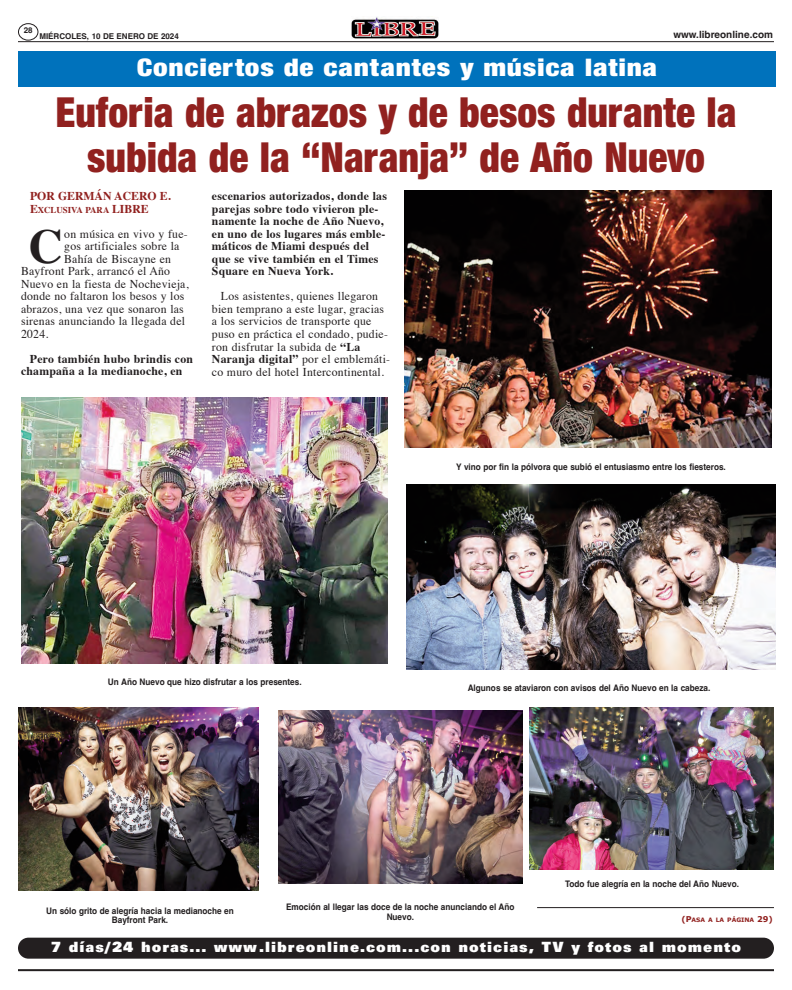
<style>
.page{position:relative;width:792px;height:990px;background:#fff}
.page>*{position:absolute;margin:0;border:0;box-sizing:border-box;transform-origin:0 0}
.t1{font:700 48.7px "Times";color:#231f20}
.t2{font:44.4px/44.9px "Sans Black Condensed DTC";color:#91211f;text-align:center;scale:.95 1}
.t3{font:26px "Sans Black Condensed DTC";letter-spacing:.025em;color:#fff;scale:1.2 1}
.t4{font:15.3px "Univers Ultra Bold DTC";letter-spacing:.065em;color:#fff}
.t5{font:12px/12.5px "Times";letter-spacing:.02em;color:#231f20}
.t6{font:700 12px/12.5px "Times";letter-spacing:.02em;color:#231f20}
.t7{font:700 12px "Times";color:#91211f}
.t8{font:700 10px "Helvetica";color:#231f20}
.t9{font:700 9px/9.5px "Helvetica";color:#231f20;text-align:center;scale:.91 1}
.t10{font:700 9px "Times";color:#91211f}
.t11{font:700 8px "Helvetica";color:#231f20}
.t12{font:700 6px "Verdana";color:#91211f}
.s1{font-size:12px}
.s2{font-weight:700}
.s3{font-size:8px}
</style>
<div class="page">
<hr style="left:18px;top:969px;width:756px;height:2px;background:#231f20">
<hr style="left:18px;top:41px;width:756px;height:1px;background:#231f20">
<div style="left:351px;top:17px;width:90px;height:22px;background:linear-gradient(to bottom,#fff,#fff)"></div>
<img style="left:351px;top:17px;width:87px;height:22px">
<svg style="left:18px;top:23px;width:20px;height:18px"></svg>
<img style="left:22px;top:398px;width:366px;height:265px">
<img style="left:406px;top:485px;width:370px;height:185px">
<img style="left:404px;top:190px;width:368px;height:258px">
<img style="left:530px;top:707px;width:244px;height:163px">
<img style="left:18px;top:707px;width:240px;height:183px">
<img style="left:278px;top:711px;width:244px;height:173px">
<div style="left:18px;top:52px;width:758px;height:35px;background:#0072bc"></div>
<hr style="left:537px;top:907px;width:237px;height:1px;background:#231f20">
<div style="left:18px;top:938px;width:756px;height:21px;background:#231f20;border-radius:10px"></div>
<p class="t11" style="left:24px;top:27px;width:10px">28</p>
<p class="t11" style="left:39px;top:33px;width:141px">MIÉRCOLES, 10 DE ENERO DE 2024</p>
<p class="t8" style="left:673px;top:30px;width:101px">www.libreonline.com</p>
<h3 class="t3" style="left:137px;top:58px;width:435px">Conciertos de cantantes y música latina</h3>
<h2 class="t2" style="left:56px;top:94px;width:718px">Euforia de abrazos y de besos durante la subida de la “Naranja” de Año Nuevo</h2>
<p class="t7" style="left:30px;top:191px;width:142px">POR GERMÁN ACERO E.</p>
<p class="t10" style="left:30px;top:206px;width:120px"><span class="s1">E</span>XCLUSIVA PARA <span class="s1">LIBRE</span></p>
<h1 class="t1" style="left:29px;top:226px;width:36px">C</h1>
<p class="t5" style="left:64px;top:229px;width:125px">on música en vivo y fue-</p>
<p class="t5" style="left:64px;top:241px;width:117px">gos artificiales sobre la</p>
<p class="t5" style="left:64px;top:254px;width:108px">Bahía de Biscayne en</p>
<p class="t5" style="left:21px;top:266px;width:151px">Bayfront Park, arrancó el Año</p>
<p class="t5" style="left:21px;top:279px;width:169px">Nuevo en la fiesta de Nochevieja,</p>
<p class="t5" style="left:21px;top:291px;width:165px">donde no faltaron los besos y los</p>
<p class="t5" style="left:21px;top:304px;width:164px">abrazos, una vez que sonaron las</p>
<p class="t5" style="left:21px;top:316px;width:166px">sirenas anunciando la llegada del</p>
<p class="t5" style="left:21px;top:329px;width:29px">2024.</p>
<p class="t6" style="left:21px;top:354px;width:174px;text-indent:9px">Pero también hubo brindis con champaña a la medianoche, en</p>
<p class="t6" style="left:212px;top:191px;width:177px">escenarios autorizados, donde las parejas sobre todo vivieron ple&shy;namente la noche de Año Nuevo, en uno de los lugares más emble&shy;máticos de Miami después del que se vive también en el Times<br>Square en Nueva York.</p>
<p class="t5" style="left:212px;top:291px;width:180px;text-indent:9px">Los asistentes, quienes llegaron bien temprano a este lugar, gracias a los servicios de transporte que puso en práctica el condado, pudie&shy;ron disfrutar la subida de <span class="s2">“La Naranja digital”</span> por el emblemáti&shy;co muro del hotel Intercontinental.</p>
<p class="t9" style="left:456px;top:462px;width:298px">Y vino por fin la pólvora que subió el entusiasmo entre los fiesteros.</p>
<p class="t9" style="left:108px;top:678px;width:214px">Un Año Nuevo que hizo disfrutar a los presentes.</p>
<p class="t9" style="left:468px;top:684px;width:268px">Algunos se ataviaron con avisos del Año Nuevo en la cabeza.</p>
<p class="t9" style="left:565px;top:879px;width:193px">Todo fue alegría en la noche del Año Nuevo.</p>
<p class="t9" style="left:46px;top:907px;width:208px">Un sólo grito de alegría hacia la medianoche en<br>Bayfront Park.</p>
<p class="t9" style="left:286px;top:903px;width:253px">Emoción al llegar las doce de la noche anunciando el Año<br>Nuevo.</p>
<p class="t12" style="left:681px;top:916px;width:93px"><span class="s3">(P</span>ASA A LA PÁGINA <span class="s3">29)</span></p>
<p class="t4" style="left:51px;top:942px;width:692px">7 días/24 horas... www.libreonline.com...con noticias, TV y fotos al momento</p>
</div>
